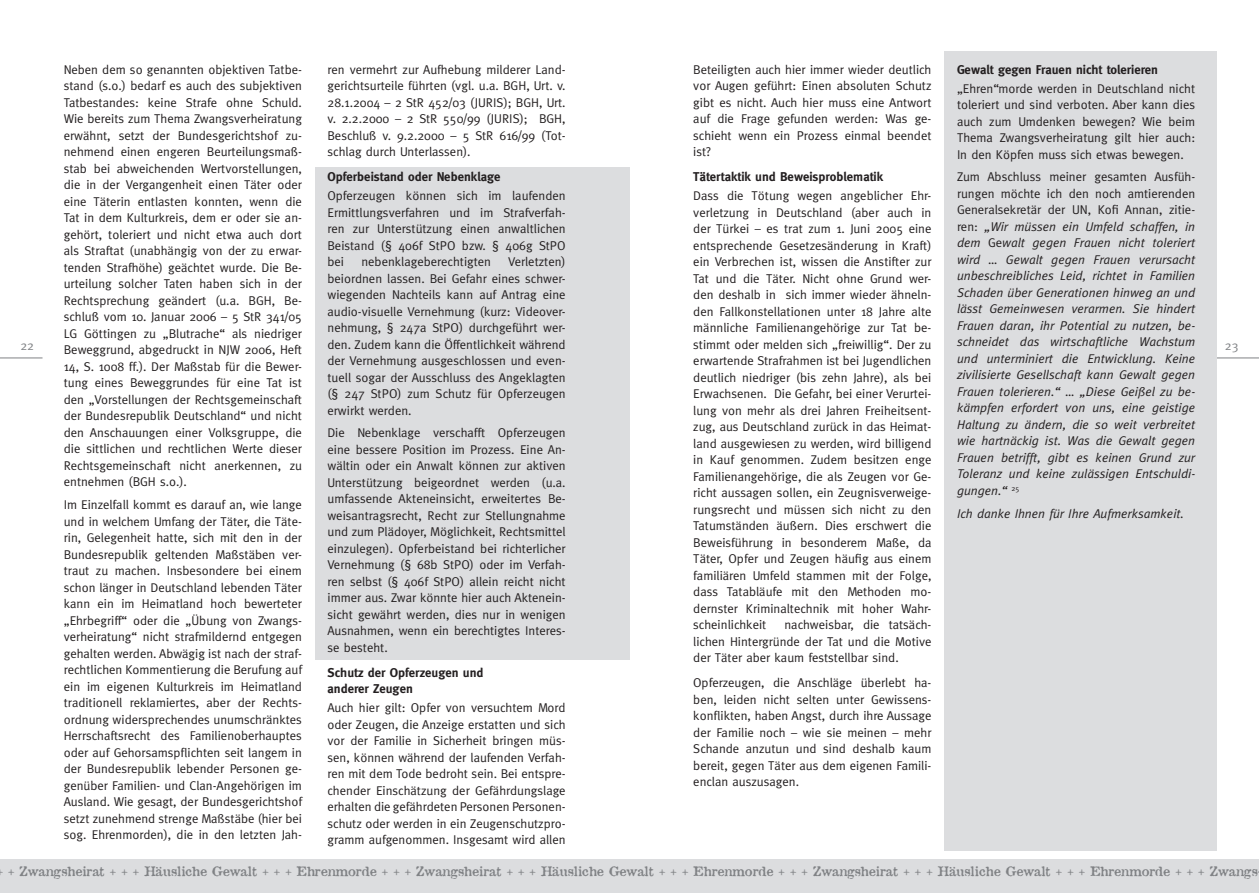
<style>
.page{position:relative;width:1259px;height:893px;background:#fff}
.page>*{position:absolute;margin:0;border:0;box-sizing:border-box;transform-origin:0 0}
.t1{font:12.75px/16.5px "Meta";color:#231f20;text-align:justify}
.t2{font:italic 12.75px/16.5px "Meta";color:#231f20;text-align:justify}
.t3{font:12.75px "Attic Antique";color:#808285}
.t4{font:700 12.75px/16.5px "Meta";color:#231f20}
.t5{font:12.75px "Meta";color:#808285}
.s1{font-style:normal}
</style>
<div class="page">
<hr style="left:0;top:358px;width:43px;height:1px;background:#808285">
<div style="left:0;top:859px;width:629px;height:34px;background:#dcdddf"></div>
<hr style="left:1216px;top:358px;width:43px;height:1px;background:#808285">
<div style="left:629px;top:859px;width:630px;height:34px;background:#dcdddf"></div>
<div style="left:944px;top:51px;width:272px;height:799px;background:#dcdddf"></div>
<div style="left:315px;top:167px;width:314px;height:492px;background:#dcdddf"></div>
<p class="t5" style="left:20px;top:338px;width:8px">22</p>
<p class="t1" style="left:64px;top:61px;width:240px;text-align:left">Neben dem so genannten objektiven Tatbe&shy;stand (s.o.) bedarf es auch des subjektiven Tatbestandes: keine Strafe ohne Schuld.<br>Wie bereits zum Thema Zwangsverheiratung erwähnt, setzt der Bundesgerichtshof zu&shy;nehmend einen engeren Beurteilungsmaß&shy;stab bei abweichenden Wertvorstellungen, die in der Vergangenheit einen Täter oder eine Täterin entlasten konnten, wenn die Tat in dem Kulturkreis, dem er oder sie an&shy;gehört, toleriert und nicht etwa auch dort als Straftat (unabhängig von der zu erwar&shy;tenden Strafhöhe) geächtet wurde. Die Be&shy;urteilung solcher Taten haben sich in der Rechtsprechung geändert (u.a. BGH, Be&shy;schluß vom 10. Januar 2006 – 5 StR 341/05<br>LG Göttingen zu „Blutrache“ als niedriger Beweggrund, abgedruckt in NJW 2006, Heft 14, S. 1008 ff.). Der Maßstab für die Bewer&shy;tung eines Beweggrundes für eine Tat ist den „Vorstellungen der Rechtsgemeinschaft der Bundesrepublik Deutschland“ und nicht den Anschauungen einer Volksgruppe, die die sittlichen und rechtlichen Werte dieser Rechtsgemeinschaft nicht anerkennen, zu entnehmen (BGH s.o.).</p>
<p class="t1" style="left:64px;top:496px;width:240px">Im Einzelfall kommt es darauf an, wie lange und in welchem Umfang der Täter, die Täte&shy;rin, Gelegenheit hatte, sich mit den in der Bundesrepublik geltenden Maßstäben ver&shy;traut zu machen. Insbesondere bei einem schon länger in Deutschland lebenden Täter kann ein im Heimatland hoch bewerteter „Ehrbegriff“ oder die „Übung von Zwangs&shy;verheiratung“ nicht strafmildernd entgegen gehalten werden. Abwägig ist nach der straf&shy;rechtlichen Kommentierung die Berufung auf ein im eigenen Kulturkreis im Heimatland traditionell reklamiertes, aber der Rechts&shy;ordnung widersprechendes unumschränktes Herrschaftsrecht des Familienoberhauptes oder auf Gehorsamspflichten seit langem in der Bundesrepublik lebender Personen ge&shy;genüber Familien- und Clan-Angehörigen im Ausland. Wie gesagt, der Bundesgerichtshof setzt zunehmend strenge Maßstäbe (hier bei sog. Ehrenmorden), die in den letzten Jah-</p>
<p class="t1" style="left:327px;top:61px;width:240px">ren vermehrt zur Aufhebung milderer Land&shy;gerichtsurteile führten (vgl. u.a. BGH, Urt. v.<br>28.1.2004 – 2 StR 452/03 (JURIS); BGH, Urt. v. 2.2.2000 – 2 StR 550/99 (JURIS); BGH, Beschluß v. 9.2.2000 – 5 StR 616/99 (Tot&shy;schlag durch Unterlassen).</p>
<p class="t4" style="left:327px;top:169px;width:174px">Opferbeistand oder Nebenklage</p>
<p class="t1" style="left:327px;top:187px;width:240px">Opferzeugen können sich im laufenden Ermittlungsverfahren und im Strafverfah&shy;ren zur Unterstützung einen anwaltlichen Beistand (§ 406f StPO bzw. § 406g StPO bei</p>
<p class="t1" style="left:327px;top:253px;width:240px;text-indent:181px">Verletzten) beiordnen lassen. Bei Gefahr eines schwer&shy;wiegenden Nachteils kann auf Antrag eine audio-visuelle Vernehmung (kurz: Videover&shy;nehmung, § 247a StPO) durchgeführt wer&shy;den. Zudem kann die Öffentlichkeit während der Vernehmung ausgeschlossen und even&shy;tuell sogar der Ausschluss des Angeklagten (§ 247</p>
<p class="t1" style="left:361px;top:253px;width:131px">nebenklageberechtigten</p>
<p class="t1" style="left:327px;top:385px;width:240px;text-indent:43px">StPO) zum Schutz für Opferzeugen erwirkt werden.</p>
<p class="t1" style="left:327px;top:425px;width:240px">Die Nebenklage verschafft Opferzeugen eine bessere Position im Prozess. Eine An&shy;wältin oder ein Anwalt können zur aktiven Unterstützung beigeordnet werden (u.a. umfassende Akteneinsicht, erweitertes Be&shy;weisantragsrecht, Recht zur Stellungnahme und zum Plädoyer, Möglichkeit, Rechtsmittel einzulegen). Opferbeistand bei richterlicher Vernehmung (§ 68b StPO) oder im Verfah&shy;ren selbst (§ 406f StPO) allein reicht nicht immer aus. Zwar könnte hier auch Aktenein&shy;sicht gewährt werden, dies nur in wenigen Ausnahmen, wenn ein berechtigtes Interes&shy;se besteht.</p>
<p class="t4" style="left:327px;top:664px;width:157px">Schutz der Opferzeugen und anderer Zeugen</p>
<p class="t1" style="left:327px;top:699px;width:240px">Auch hier gilt: Opfer von versuchtem Mord oder Zeugen, die Anzeige erstatten und sich vor der Familie in Sicherheit bringen müs&shy;sen, können während der laufenden Verfah&shy;ren mit dem Tode bedroht sein. Bei entspre&shy;chender Einschätzung der Gefährdungslage erhalten die gefährdeten Personen Personen&shy;schutz oder werden in ein Zeugenschutzpro&shy;gramm aufgenommen. Insgesamt wird allen</p>
<p class="t1" style="left:693px;top:61px;width:240px">Beteiligten auch hier immer wieder deutlich vor Augen geführt: Einen absoluten Schutz gibt es nicht. Auch hier muss eine Antwort auf die Frage gefunden werden: Was ge&shy;schieht wenn ein Prozess einmal beendet ist?</p>
<p class="t4" style="left:693px;top:169px;width:191px">Tätertaktik und Beweisproblematik</p>
<p class="t1" style="left:693px;top:187px;width:240px">Dass die Tötung wegen angeblicher Ehr&shy;verletzung in Deutschland (aber auch in der Türkei – es trat zum 1. Juni 2005 eine entsprechende Gesetzesänderung in Kraft) ein Verbrechen ist, wissen die Anstifter zur Tat und die Täter. Nicht ohne Grund wer&shy;den deshalb in sich immer wieder ähneln&shy;den Fallkonstellationen unter 18 Jahre alte männliche Familienangehörige zur Tat be&shy;stimmt oder melden sich „freiwillig“. Der zu erwartende Strafrahmen ist bei Jugendlichen deutlich niedriger (bis zehn Jahre), als bei Erwachsenen. Die Gefahr, bei einer Verurtei&shy;lung von mehr als drei Jahren Freiheitsent&shy;zug, aus Deutschland zurück in das Heimat&shy;land ausgewiesen zu werden, wird billigend in Kauf genommen. Zudem besitzen enge Familienangehörige, die als Zeugen vor Ge&shy;richt aussagen sollen, ein Zeugnisverweige&shy;rungsrecht und müssen sich nicht zu den Tatumständen äußern. Dies erschwert die Beweisführung in besonderem Maße, da Täter, Opfer und Zeugen häufig aus einem familiären Umfeld stammen mit der Folge, dass Tatabläufe mit den Methoden mo&shy;dernster Kriminaltechnik mit hoher Wahr&shy;scheinlichkeit</p>
<p class="t1" style="left:693px;top:616px;width:240px;text-indent:91px">nachweisbar, die tatsäch&shy;lichen Hintergründe der Tat und die Motive der Täter aber kaum feststellbar sind.</p>
<p class="t1" style="left:693px;top:674px;width:240px">Opferzeugen, die Anschläge überlebt ha&shy;ben, leiden nicht selten unter Gewissens&shy;konflikten, haben Angst, durch ihre Aussage der Familie noch – wie sie meinen – mehr Schande anzutun und sind deshalb kaum bereit, gegen Täter aus dem eigenen Famili&shy;enclan auszusagen.</p>
<p class="t4" style="left:957px;top:61px;width:202px">Gewalt gegen Frauen nicht tolerieren</p>
<p class="t1" style="left:957px;top:80px;width:240px">„Ehren“morde werden in Deutschland nicht toleriert und sind verboten. Aber kann dies auch zum Umdenken bewegen? Wie beim Thema Zwangsverheiratung gilt hier auch:<br>In den Köpfen muss sich etwas bewegen.</p>
<p class="t2" style="left:957px;top:169px;width:240px"><span class="s1">Zum Abschluss meiner gesamten Ausfüh&shy;rungen möchte ich den noch amtierenden Generalsekretär der UN, Kofi Annan, zitie&shy;ren:</span> „Wir müssen ein Umfeld schaffen, in dem <span class="s1">Ge</span>walt gegen Frauen nicht toleriert wird … Gewalt gegen Frauen verursacht unbeschreibliches Leid, richtet in Familien Schaden über Generationen hinweg an und lässt Gemeinwesen verarmen. Sie hindert Frauen daran, ihr Potential zu nutzen, be&shy;schneidet das wirtschaftliche Wachstum und unterminiert die Entwicklung. Keine zivilisierte Gesellschaft kann Gewalt gegen Frauen tolerieren.“ … „Diese Geißel zu be&shy;kämpfen erfordert von uns, eine geistige Haltung zu ändern, die so weit verbreitet wie hartnäckig ist. Was die Gewalt gegen Frauen betrifft, gibt es keinen Grund zur Toleranz und keine zulässigen Entschuldi&shy;gungen.“ <sup>25</sup></p>
<p class="t2" style="left:957px;top:505px;width:228px">Ich danke Ihnen für Ihre Aufmerksamkeit.</p>
<p class="t5" style="left:1225px;top:338px;width:7px">23</p>
<p class="t3" style="left:8px;top:863px;width:1251px">+ Zwangsheirat + + + Häusliche Gewalt + + + Ehrenmorde + + + Zwangsheirat + + + Häusliche Gewalt + + + Ehrenmorde + + + Zwangsheirat + + + Häusliche Gewalt + + + Ehrenmorde + + + Zwangs</p>
</div>
